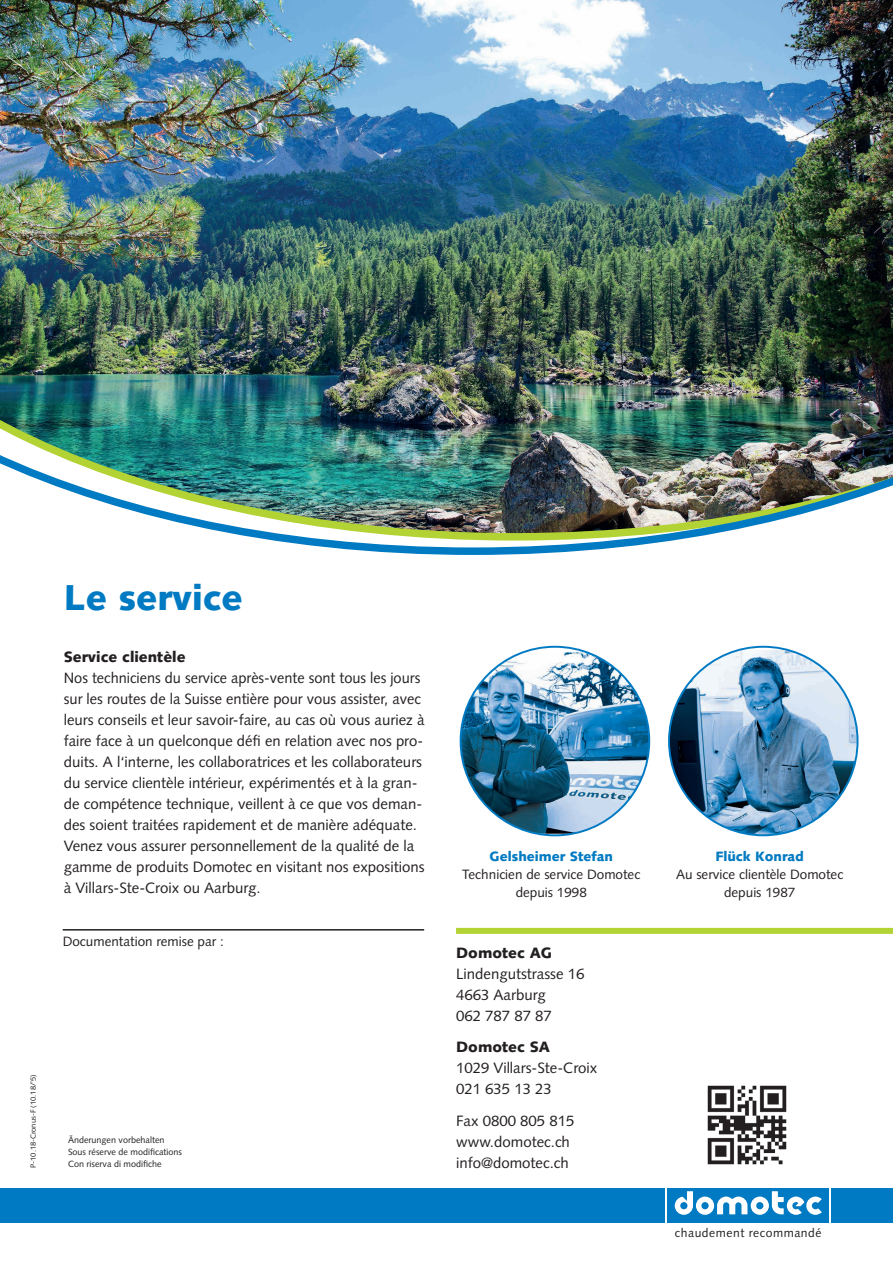
<style>
.page{position:relative;width:893px;height:1263px;background:#fff}
.page>*{position:absolute;margin:0;border:0;box-sizing:border-box;transform-origin:0 0}
.t1{font:900 36px "Syntax";color:#007ac2}
.t2{font:15px/21px "Syntax";color:#231f20}
.t3{font:900 15px "Syntax";color:#231f20}
.t4{font:13.5px/18px "Syntax";color:#231f20;text-align:center}
.t5{font:900 13.5px "Syntax";color:#007ac2}
.t6{font:12.15px "Syntax";letter-spacing:.045em;color:#231f20}
.t7{font:9px/12px "Syntax";color:#231f20}
.t8{font:7.5px "Syntax";color:#231f20}
</style>
<div class="page">
<img style="left:461px;top:652px;width:188px;height:182px">
<img style="left:669px;top:650px;width:188px;height:185px">
<div style="left:456px;top:928px;width:437px;height:6px;background:#b3d234"></div>
<img style="left:707px;top:1085px;width:80px;height:80px">
<hr style="left:63px;top:929px;width:361px;height:1px;background:#231f20">
<div style="left:0;top:1188px;width:893px;height:34px;background:#007ac2"></div>
<div style="left:666px;top:1186px;width:165px;height:38px;background:linear-gradient(to right,#007ac2,#007ac2)"></div>
<div style="left:667px;top:1188px;width:162px;height:34px;background:#007ac2"></div>
<svg style="left:675px;top:1191px;width:147px;height:24px"></svg>
<img style="left:0;top:0;width:893px;height:555px">
<h1 class="t1" style="left:64px;top:576px;width:181px">Le service</h1>
<p class="t3" style="left:64px;top:648px;width:123px">Service clientèle</p>
<p class="t2" style="left:64px;top:667px;width:362px">Nos techniciens du service après-vente sont tous les jours sur les routes de la Suisse entière pour vous assister, avec leurs conseils et leur savoir-faire, au cas où vous auriez à faire face à un quelconque défi en relation avec nos pro&shy;duits. A l‘interne, les collaboratrices et les collaborateurs du service clientèle intérieur, expérimentés et à la gran&shy;de compétence technique, veillent à ce que vos deman&shy;des soient traitées rapidement et de manière adéquate.<br>Venez vous assurer personnellement de la qualité de la gamme de produits Domotec en visitant nos expositions à Villars-Ste-Croix ou Aarburg.</p>
<p class="t4" style="left:63px;top:932px;width:163px">Documentation remise par :</p>
<p class="t8" style="left:29px;top:1168px;width:95px;rotate:-90deg">P-10.18-Cronus-F (10.18/’5)</p>
<p class="t7" style="left:68px;top:1134px;width:116px">Änderungen vorbehalten<br>Sous réserve de modifications<br>Con riserva di modifiche</p>
<p class="t5" style="left:490px;top:848px;width:125px">Gelsheimer Stefan</p>
<p class="t4" style="left:462px;top:865px;width:180px">Technicien de service Domotec depuis 1998</p>
<p class="t3" style="left:456px;top:944px;width:98px">Domotec AG</p>
<p class="t2" style="left:456px;top:963px;width:130px">Lindengutstrasse 16<br>4663 Aarburg<br>062 787 87 87</p>
<p class="t3" style="left:456px;top:1038px;width:96px">Domotec SA</p>
<p class="t2" style="left:456px;top:1058px;width:143px">1029 Villars-Ste-Croix<br>021 635 13 23</p>
<p class="t2" style="left:456px;top:1110px;width:120px">Fax 0800 805 815 www.domotec.ch info@domotec.ch</p>
<p class="t5" style="left:715px;top:848px;width:90px">Flück Konrad</p>
<p class="t4" style="left:676px;top:865px;width:169px">Au service clientèle Domotec depuis 1987</p>
<p class="t6" style="left:675px;top:1225px;width:148px">chaudement recommandé</p>
</div>
